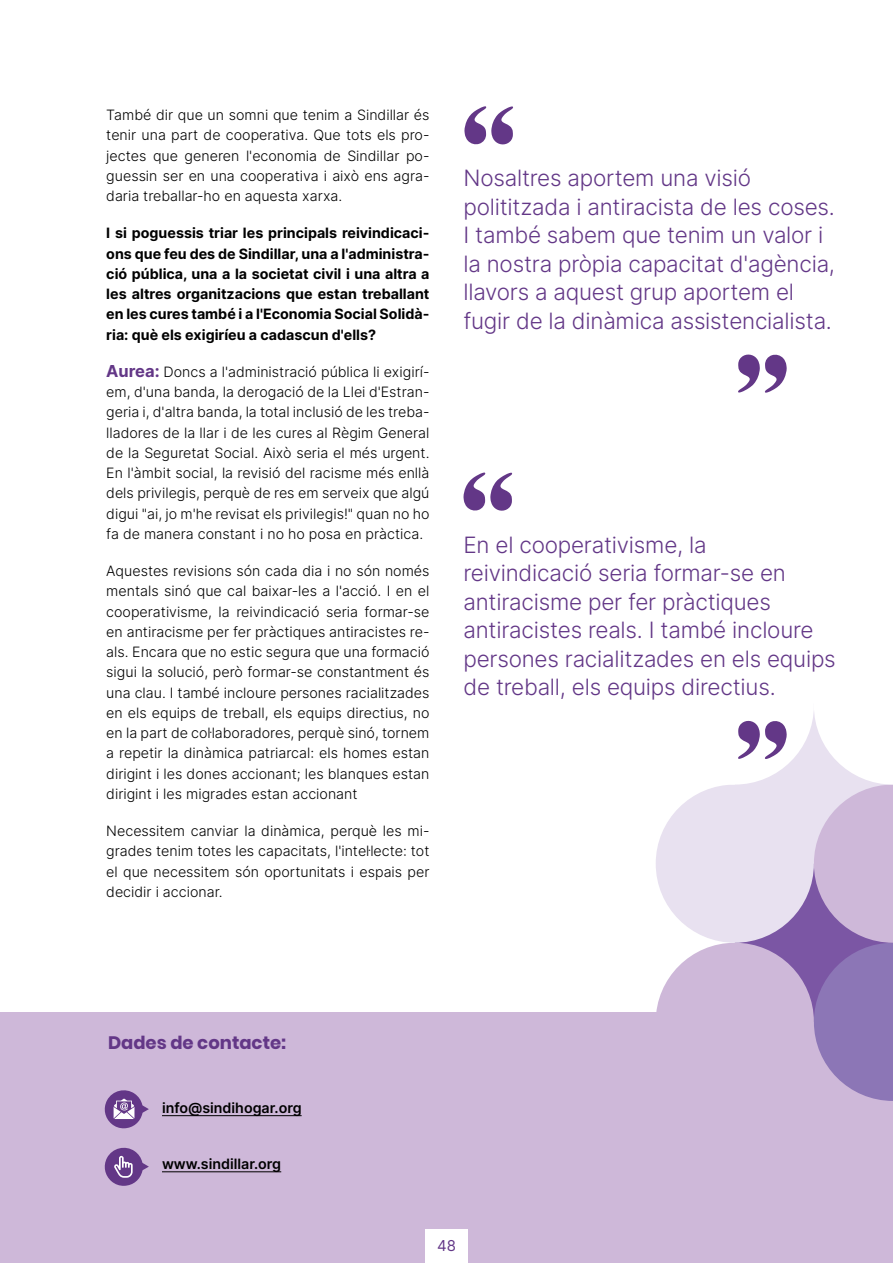
<style>
.page{position:relative;width:893px;height:1263px;background:#fff}
.page>*{position:absolute;margin:0;border:0;box-sizing:border-box;transform-origin:0 0}
.t1{font:300 22.5px/28.5px "Inter";letter-spacing:-.01em;color:#633787}
.h4_rojo{font:18px "Poppins";color:#633787}
.t2{font:15px "Inter";color:#633787}
.p_-_1_columna{font:300 14.25px/20.2px "Inter";color:#000;text-align:justify}
.p_-_1_columna-2{font:700 14.25px/20.2px "Inter";color:#000;text-align:justify}
.p_-_1_columna-3{font:600 14.25px "Inter";color:#000}
.s1{font-weight:700;font-size:16.5px;color:#633787}
</style>
<div class="page">
<div style="left:0;top:1012px;width:893px;height:251px;background:#ceb8d9"></div>
<div style="left:425px;top:1229px;width:43px;height:34px;background:#fff"></div>
<div style="left:735px;top:703px;width:158px;height:159px;background:#e8e1f0;border-radius:50%"></div>
<div style="left:735px;top:864px;width:158px;height:158px;background:#7b56a4;border-radius:50%"></div>
<div style="left:656px;top:943px;width:158px;height:158px;background:#ceb8d9;border-radius:50%"></div>
<div style="left:656px;top:784px;width:158px;height:159px;background:#e8e1f0;border-radius:50%"></div>
<div style="left:656px;top:626px;width:158px;height:158px;background:#fff;border-radius:50%"></div>
<svg style="left:814px;top:703px;width:79px;height:398px"></svg>
<svg style="left:464px;top:106px;width:49px;height:39px"></svg>
<svg style="left:463px;top:472px;width:49px;height:39px"></svg>
<svg style="left:738px;top:354px;width:49px;height:39px"></svg>
<svg style="left:738px;top:720px;width:49px;height:39px"></svg>
<svg style="left:104px;top:1090px;width:45px;height:38px"></svg>
<svg style="left:104px;top:1147px;width:45px;height:39px"></svg>
<hr style="left:162px;top:1115px;width:140px;height:1px;background:#000">
<hr style="left:162px;top:1171px;width:119px;height:1px;background:#000">
<p class="p_-_1_columna" style="left:106px;top:104px;width:325px">També dir que un somni que tenim a Sindillar és tenir una part de cooperativa. Que tots els pro&shy;jectes que generen l'economia de Sindillar po&shy;guessin ser en una cooperativa i això ens agra&shy;daria treballar-ho en aquesta xarxa.</p>
<p class="p_-_1_columna-2" style="left:106px;top:223px;width:325px">I si poguessis triar les principals reivindicaci&shy;ons que feu des de Sindillar, una a l'administra&shy;ció pública, una a la societat civil i una altra a les altres organitzacions que estan treballant en les cures també i a l'Economia Social Solidà&shy;ria: què els exigiríeu a cadascun d'ells?</p>
<p class="p_-_1_columna" style="left:106px;top:361px;width:325px"><span class="s1">Aurea:</span> Doncs a l'administració pública li exigirí&shy;em, d'una banda, la derogació de la Llei d'Estran&shy;geria i, d'altra banda, la total inclusió de les treba&shy;lladores de la llar i de les cures al Règim General de la Seguretat Social. Això seria el més urgent.<br>En l'àmbit social, la revisió del racisme més enllà dels privilegis, perquè de res em serveix que algú digui "ai, jo m'he revisat els privilegis!" quan no ho fa de manera constant i no ho posa en pràctica.</p>
<p class="p_-_1_columna" style="left:106px;top:561px;width:325px">Aquestes revisions són cada dia i no són només mentals sinó que cal baixar-les a l'acció. I en el cooperativisme, la reivindicació seria formar-se en antiracisme per fer pràctiques antiracistes re&shy;als. Encara que no estic segura que una formació sigui la solució, però formar-se constantment és una clau. I també incloure persones racialitzades en els equips de treball, els equips directius, no en la part de col·laboradores, perquè sinó, tornem a repetir la dinàmica patriarcal: els homes estan dirigint i les dones accionant; les blanques estan dirigint i les migrades estan accionant</p>
<p class="p_-_1_columna" style="left:106px;top:821px;width:325px">Necessitem canviar la dinàmica, perquè les mi&shy;grades tenim totes les capacitats, l'intel·lecte: tot el que necessitem són oportunitats i espais per decidir i accionar.</p>
<h1 class="t1" style="left:463px;top:163px;width:373px">Nosaltres aportem una visió polititzada i antiracista de les coses.<br>I també sabem que tenim un valor i la nostra pròpia capacitat d'agència, llavors a aquest grup aportem el fugir de la dinàmica assistencialista.</h1>
<h1 class="t1" style="left:463px;top:530px;width:374px">En el cooperativisme, la reivindicació seria formar-se en antiracisme per fer pràctiques antiracistes reals. I també incloure persones racialitzades en els equips de treball, els equips directius.</h1>
<h4 class="h4_rojo" style="left:108px;top:1033px;width:180px">Dades de contacte:</h4>
<p class="p_-_1_columna-3" style="left:162px;top:1097px;width:141px">info@sindihogar.org</p>
<p class="p_-_1_columna-3" style="left:162px;top:1153px;width:121px">www.sindillar.org</p>
<p class="t2" style="left:437px;top:1235px;width:20px">48</p>
</div>
